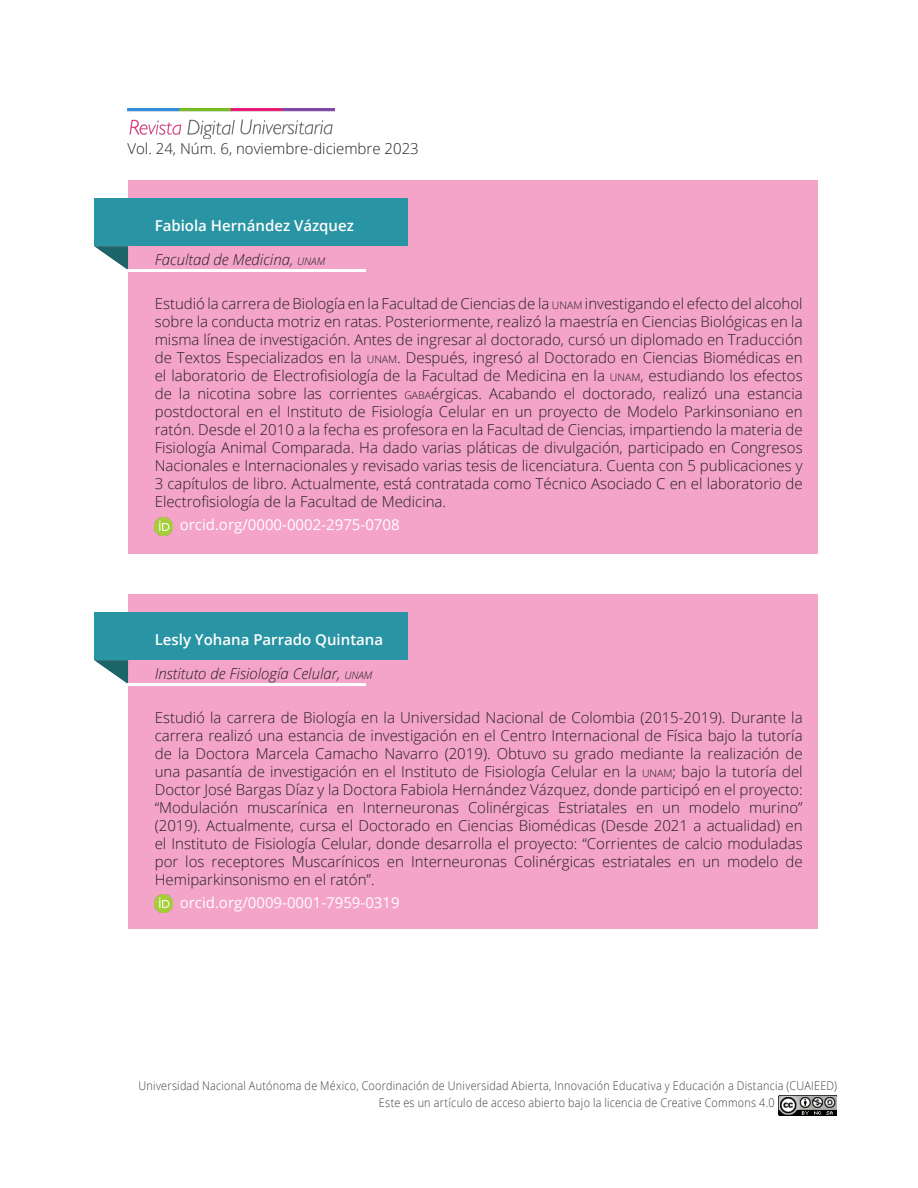
<style>
.page{position:relative;width:918px;height:1188px;background:#fff}
.page>*{position:absolute;margin:0;border:0;box-sizing:border-box;transform-origin:0 0}
.autor_Info2{font:300 15px/18px "Open Sans";color:#231f20;text-align:justify}
.autor_Info2-2{font:15px "Open Sans";color:#fff}
.autor_Info2-3{font:italic 300 15px "Open Sans";color:#231f20}
.autor_info{font:600 15px "Open Sans";color:#fff}
.t1{font:300 12px/17px "Open Sans";letter-spacing:.025em;color:#3e3e3f;scale:.9 1}
.s1{font-size:10.5px}
</style>
<div class="page">
<img style="left:128px;top:108px;width:207px;height:30px">
<img style="left:778px;top:1096px;width:59px;height:20px">
<div style="left:128px;top:180px;width:690px;height:374px;background:#f4a4c9"></div>
<div style="left:94px;top:199px;width:314px;height:47px;background:#2994a4"></div>
<svg style="left:94px;top:246px;width:34px;height:24px"></svg>
<hr style="left:127px;top:269px;width:239px;height:3px;background:#fff">
<img style="left:155px;top:518px;width:18px;height:18px">
<div style="left:128px;top:594px;width:690px;height:334px;background:#f4a4c9"></div>
<div style="left:94px;top:613px;width:314px;height:47px;background:#2994a4"></div>
<svg style="left:94px;top:660px;width:34px;height:24px"></svg>
<hr style="left:127px;top:683px;width:239px;height:3px;background:#fff">
<img style="left:155px;top:894px;width:18px;height:18px">
<p class="autor_Info2" style="left:128px;top:139px;width:293px">Vol. 24, Núm. 6, noviembre-diciembre 2023</p>
<p class="autor_info" style="left:155px;top:215px;width:201px">Fabiola Hernández Vázquez</p>
<p class="autor_Info2-3" style="left:155px;top:249px;width:172px">Facultad de Medicina, <span class="s1">UNAM</span></p>
<p class="autor_Info2" style="left:155px;top:295px;width:649px">Estudió la carrera de Biología en la Facultad de Ciencias de la <span class="s1">UNAM</span> investigando el efecto del alcohol sobre la conducta motriz en ratas. Posteriormente, realizó la maestría en Ciencias Biológicas en la misma línea de investigación. Antes de ingresar al doctorado, cursó un diplomado en Traducción de Textos Especializados en la <span class="s1">UNAM</span>. Después, ingresó al Doctorado en Ciencias Biomédicas en el laboratorio de Electrofisiología de la Facultad de Medicina en la <span class="s1">UNAM</span>, estudiando los efectos de la nicotina sobre las corrientes <span class="s1">GABA</span>érgicas. Acabando el doctorado, realizó una estancia postdoctoral en el Instituto de Fisiología Celular en un proyecto de Modelo Parkinsoniano en ratón. Desde el 2010 a la fecha es profesora en la Facultad de Ciencias, impartiendo la materia de Fisiología Animal Comparada. Ha dado varias pláticas de divulgación, participado en Congresos Nacionales e Internacionales y revisado varias tesis de licenciatura. Cuenta con 5 publicaciones y 3 capítulos de libro. Actualmente, está contratada como Técnico Asociado C en el laboratorio de Electrofisiología de la Facultad de Medicina.</p>
<p class="autor_Info2-2" style="left:180px;top:514px;width:221px">orcid.org/0000-0002-2975-0708</p>
<p class="autor_info" style="left:155px;top:629px;width:230px">Lesly Yohana Parrado Quintana</p>
<p class="autor_Info2-3" style="left:155px;top:663px;width:219px">Instituto de Fisiología Celular, <span class="s1">UNAM</span></p>
<p class="autor_Info2" style="left:155px;top:709px;width:649px">Estudió la carrera de Biología en la Universidad Nacional de Colombia (2015-2019). Durante la carrera realizó una estancia de investigación en el Centro Internacional de Física bajo la tutoría de la Doctora Marcela Camacho Navarro (2019). Obtuvo su grado mediante la realización de una pasantía de investigación en el Instituto de Fisiología Celular en la <span class="s1">UNAM</span>; bajo la tutoría del Doctor José Bargas Díaz y la Doctora Fabiola Hernández Vázquez, donde participó en el proyecto: “Modulación muscarínica en Interneuronas Colinérgicas Estriatales en un modelo murino” (2019). Actualmente, cursa el Doctorado en Ciencias Biomédicas (Desde 2021 a actualidad) en el Instituto de Fisiología Celular, donde desarrolla el proyecto: “Corrientes de calcio moduladas por los receptores Muscarínicos en Interneuronas Colinérgicas estriatales en un modelo de Hemiparkinsonismo en el ratón”.</p>
<p class="autor_Info2-2" style="left:180px;top:892px;width:221px">orcid.org/0009-0001-7959-0319</p>
<p class="t1" style="left:379px;top:1077px;width:511px;text-indent:-240px">Universidad Nacional Autónoma de México, Coordinación de Universidad Abierta, Innovación Educativa y Educación a Distancia (CUAIEED)<br>Este es un artículo de acceso abierto bajo la licencia de Creative Commons 4.0</p>
</div>
